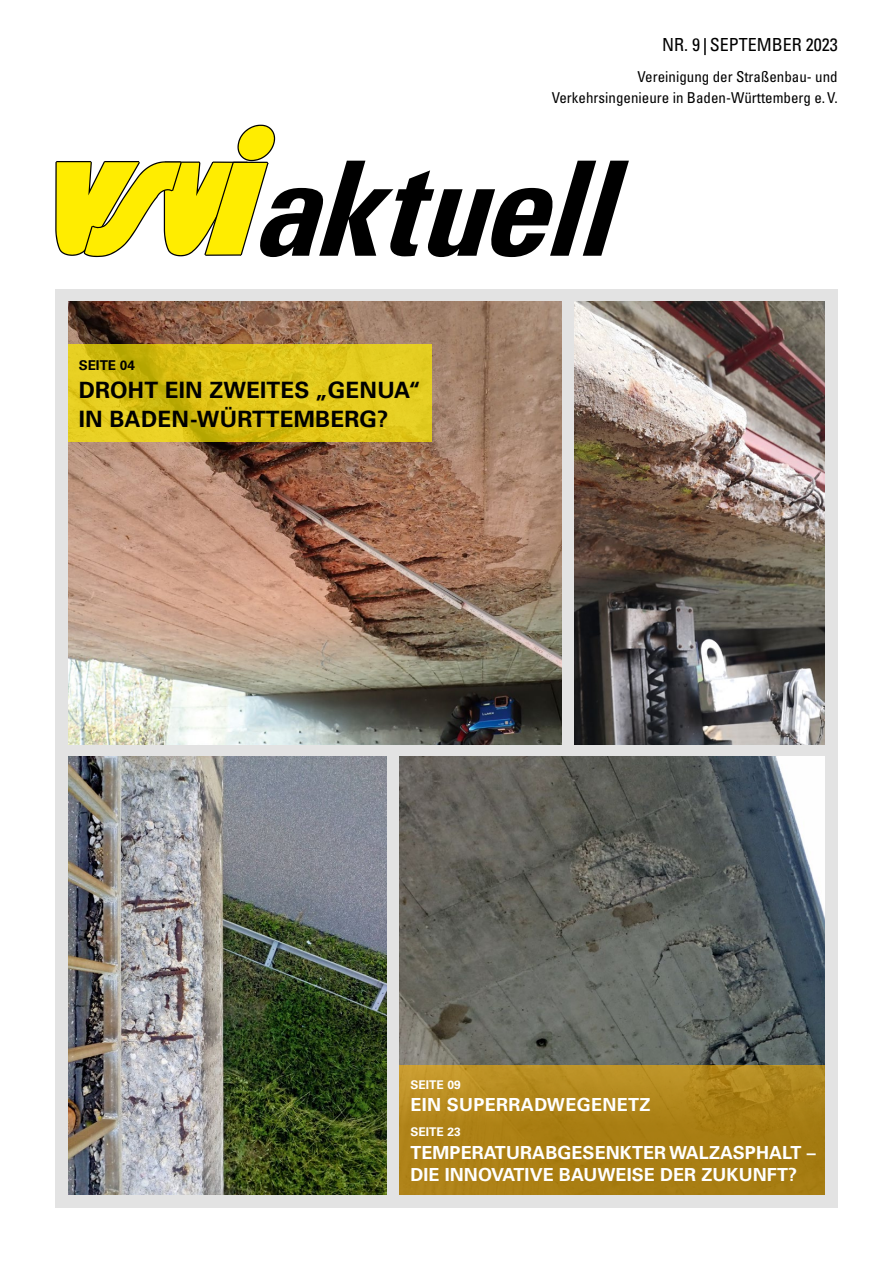
<style>
.page{position:relative;width:893px;height:1263px;background:#fff}
.page>*{position:absolute;margin:0;border:0;box-sizing:border-box;transform-origin:0 0}
.t1{font:700 22.5px/28.5px "Univers";letter-spacing:.01em;color:#000}
.t2{font:700 18px/22.5px "Univers";letter-spacing:.005em;color:#fff}
.t3{font:condensed 18px "Univers";color:#000}
.t4{font:condensed 15px/22px "Univers";color:#000;text-align:right}
.t5{font:700 13.5px "Univers";color:#000}
.t6{font:700 12px "Univers";letter-spacing:.005em;color:#fff}
</style>
<div class="page">
<div style="left:55px;top:289px;width:783px;height:919px;background:#e3e3e3"></div>
<img style="left:68px;top:757px;width:319px;height:438px">
<img style="left:400px;top:757px;width:425px;height:308px">
<img style="left:68px;top:302px;width:493px;height:442px">
<img style="left:574px;top:302px;width:251px;height:442px">
<svg style="left:704px;top:38px;width:2px;height:17px"></svg>
<svg style="left:55px;top:125px;width:574px;height:132px"></svg>
<svg style="left:68px;top:344px;width:364px;height:98px;background:#dcc418"></svg>
<svg style="left:400px;top:1065px;width:425px;height:130px;background:#ad8317"></svg>
<p class="t5" style="left:79px;top:357px;width:58px">SEITE 04</p>
<p class="t1" style="left:79px;top:376px;width:344px">DROHT EIN ZWEITES „GENUA“<br>IN BADEN-WÜRTTEMBERG?</p>
<p class="t3" style="left:662px;top:33px;width:177px">NR. 9 SEPTEMBER 2023</p>
<p class="t4" style="left:552px;top:65px;width:287px">Vereinigung der Straßenbau- und<br>Verkehrsingenieure in Baden-Württemberg e.V.</p>
<p class="t6" style="left:410px;top:1077px;width:52px">SEITE 09</p>
<p class="t2" style="left:410px;top:1094px;width:242px">EIN SUPERRADWEGENETZ</p>
<p class="t6" style="left:410px;top:1125px;width:52px">SEITE 23</p>
<p class="t2" style="left:410px;top:1141px;width:407px">TEMPERATURABGESENKTER WALZASPHALT –<br>DIE INNOVATIVE BAUWEISE DER ZUKUNFT?</p>
</div>
